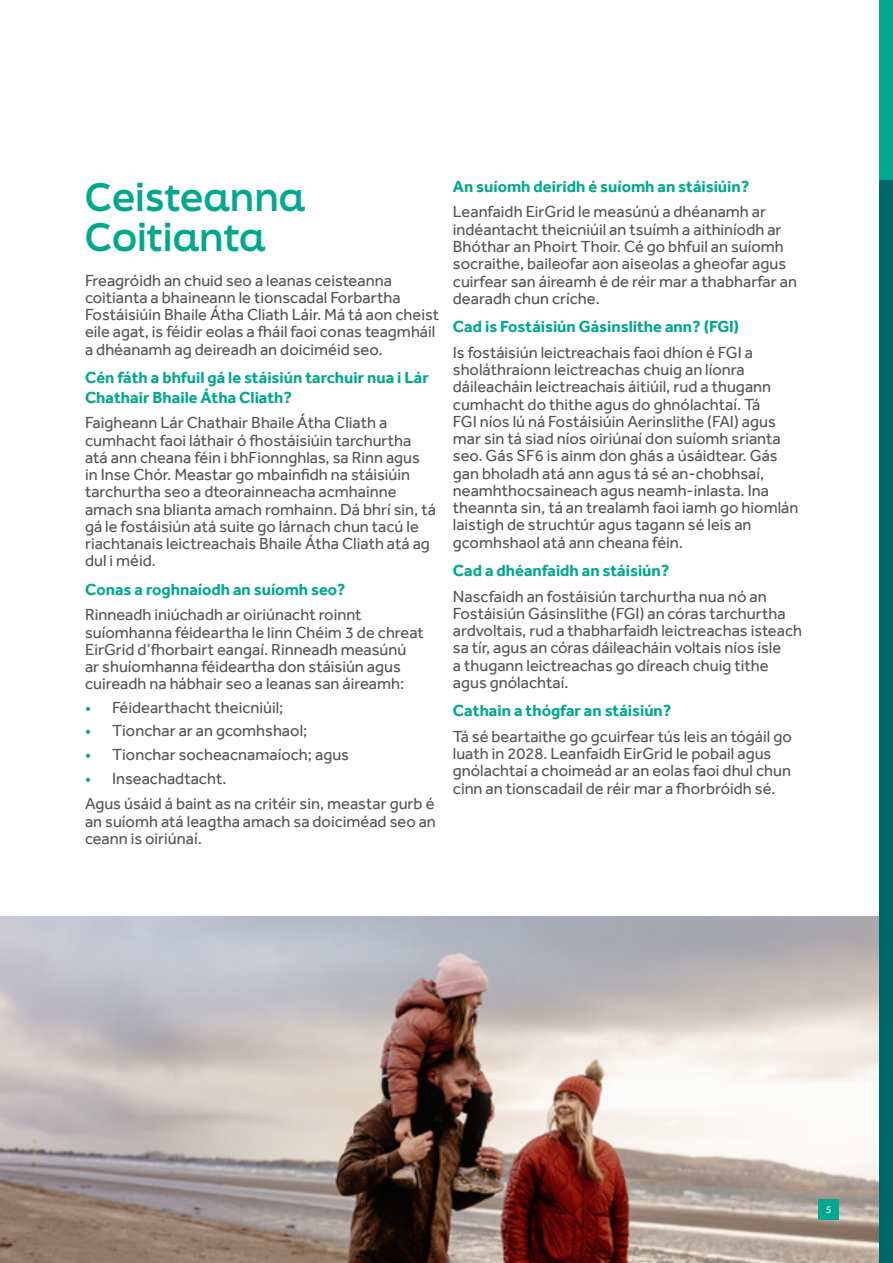
<style>
.page{position:relative;width:893px;height:1263px;background:#fff}
.page>*{position:absolute;margin:0;border:0;box-sizing:border-box;transform-origin:0 0}
.t1{font:700 37.5px/40.5px "Final Six";color:#00a88e}
.ir-body{font:16.5px/17.2px "Effra";color:#54565b}
.t2{font:700 16.5px/19.8px "Effra";color:#00a88e}
.t3{font:10.5px "Effra";color:#fff}
.s1{color:#00a88e}
</style>
<div class="page">
<img style="left:0;top:916px;width:879px;height:347px">
<div style="left:879px;top:0;width:14px;height:181px;background:#00a88e"></div>
<div style="left:879px;top:181px;width:14px;height:1082px;background:#006768"></div>
<div style="left:818px;top:1199px;width:21px;height:21px;background:#00a88e"></div>
<h2 class="t1" style="left:85px;top:176px;width:222px">Ceisteanna<br>Coitianta</h2>
<p class="ir-body" style="left:85px;top:271px;width:356px">Freagróidh an chuid seo a leanas ceisteanna coitianta a bhaineann le tionscadal Forbartha Fostáisiúin Bhaile Átha Cliath Láir. Má tá aon cheist eile agat, is féidir eolas a fháil faoi conas teagmháil a dhéanamh ag deireadh an doiciméid seo.</p>
<h4 class="t2" style="left:85px;top:367px;width:345px">Cén fáth a bhfuil gá le stáisiún tarchuir nua i Lár<br>Chathair Bhaile Átha Cliath?</h4>
<p class="ir-body" style="left:85px;top:414px;width:352px">Faigheann Lár Chathair Bhaile Átha Cliath a cumhacht faoi láthair ó fhostáisiúin tarchurtha atá ann cheana féin i bhFionnghlas, sa Rinn agus in Inse Chór. Meastar go mbainfidh na stáisiúin tarchurtha seo a dteorainneacha acmhainne amach sna blianta amach romhainn. Dá bhrí sin, tá gá le fostáisiún atá suite go lárnach chun tacú le riachtanais leictreachais Bhaile Átha Cliath atá ag dul i méid.</p>
<h4 class="t2" style="left:85px;top:579px;width:262px">Conas a roghnaíodh an suíomh seo?</h4>
<p class="ir-body" style="left:85px;top:606px;width:340px">Rinneadh iniúchadh ar oiriúnacht roinnt suíomhanna féideartha le linn Chéim 3 de chreat EirGrid d’fhorbairt eangaí. Rinneadh measúnú ar shuíomhanna féideartha don stáisiún agus cuireadh na hábhair seo a leanas san áireamh:</p>
<p class="ir-body" style="left:85px;top:699px;width:200px"><span class="s1">•</span> Féidearthacht theicniúil;</p>
<p class="ir-body" style="left:85px;top:722px;width:224px"><span class="s1">•</span> Tionchar ar an gcomhshaol;</p>
<p class="ir-body" style="left:85px;top:746px;width:266px"><span class="s1">•</span> Tionchar socheacnamaíoch; agus</p>
<p class="ir-body" style="left:85px;top:769px;width:143px"><span class="s1">•</span> Inseachadtacht.</p>
<p class="ir-body" style="left:85px;top:795px;width:352px;text-align:justify">Agus úsáid á baint as na critéir sin, meastar gurb é an suíomh atá leagtha amach sa doiciméad seo an ceann is oiriúnaí.</p>
<h4 class="t2" style="left:453px;top:176px;width:298px">An suíomh deiridh é suíomh an stáisiúin?</h4>
<p class="ir-body" style="left:453px;top:203px;width:346px">Leanfaidh EirGrid le measúnú a dhéanamh ar indéantacht theicniúil an tsuímh a aithiníodh ar Bhóthar an Phoirt Thoir. Cé go bhfuil an suíomh socraithe, baileofar aon aiseolas a gheofar agus cuirfear san áireamh é de réir mar a thabharfar an dearadh chun críche.</p>
<h4 class="t2" style="left:453px;top:316px;width:288px">Cad is Fostáisiún Gásinslithe ann? (FGI)</h4>
<p class="ir-body" style="left:453px;top:343px;width:347px">Is fostáisiún leictreachais faoi dhíon é FGI a sholáthraíonn leictreachas chuig an líonra dáileacháin leictreachais áitiúil, rud a thugann cumhacht do thithe agus do ghnólachtaí. Tá<br>FGI níos lú ná Fostáisiúin Aerinslithe (FAI) agus mar sin tá siad níos oiriúnaí don suíomh srianta seo. Gás SF6 is ainm don ghás a úsáidtear. Gás gan bholadh atá ann agus tá sé an-chobhsaí, neamhthocsaineach agus neamh-inlasta. Ina theannta sin, tá an trealamh faoi iamh go hiomlán laistigh de struchtúr agus tagann sé leis an gcomhshaol atá ann cheana féin.</p>
<h4 class="t2" style="left:453px;top:560px;width:218px">Cad a dhéanfaidh an stáisiún?</h4>
<p class="ir-body" style="left:453px;top:587px;width:351px">Nascfaidh an fostáisiún tarchurtha nua nó an Fostáisiún Gásinslithe (FGI) an córas tarchurtha ardvoltais, rud a thabharfaidh leictreachas isteach sa tír, agus an córas dáileacháin voltais níos ísle<br>a thugann leictreachas go díreach chuig tithe agus gnólachtaí.</p>
<h4 class="t2" style="left:453px;top:701px;width:220px">Cathain a thógfar an stáisiún?</h4>
<p class="ir-body" style="left:453px;top:728px;width:340px">Tá sé beartaithe go gcuirfear tús leis an tógáil go luath in 2028. Leanfaidh EirGrid le pobail agus gnólachtaí a choimeád ar an eolas faoi dhul chun cinn an tionscadail de réir mar a fhorbróidh sé.</p>
<p class="t3" style="left:826px;top:1203px;width:7px">5</p>
</div>
